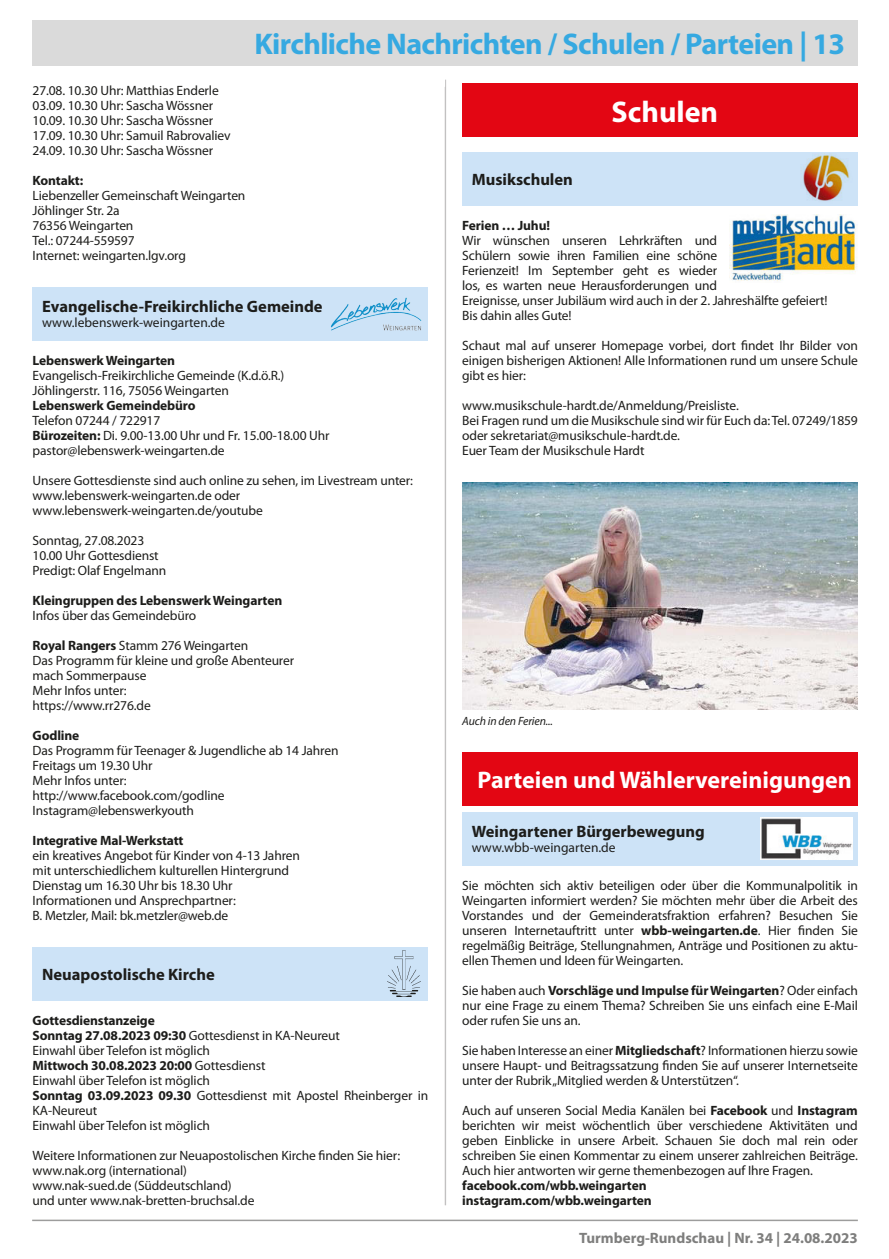
<style>
.page{position:relative;width:889px;height:1259px;background:#fff}
.page>*{position:absolute;margin:0;border:0;box-sizing:border-box;transform-origin:0 0}
.t1{font:700 30px "Myriad Pro";letter-spacing:-.02em;color:#36a9e1}
.t2{font:700 30px "Myriad Pro";color:#fff}
.t3{font:700 24px "Myriad Pro";color:#fff}
.t4{font:700 16.5px "Myriad Pro";color:#1d1d1b}
.t5{font:700 15px "Myriad Pro";color:#7e7e7d}
.Text{font:13.5px/15px "Myriad Pro";letter-spacing:-.01em;color:#1d1d1b;text-align:justify}
.Text-2{font:700 13.5px "Myriad Pro";letter-spacing:-.01em;color:#1d1d1b}
.image_name{font:700 13.5px "Myriad Pro";letter-spacing:-.01em;color:#1d1d1b}
.image_caption{font:italic 12px "Myriad Pro";letter-spacing:-.01em;color:#1d1d1b}
.s1{font-weight:700}
.s2{font-weight:400}
</style>
<div class="page">
<hr style="left:32px;top:1219px;width:825px;height:2px;background:#9d9d9c">
<hr style="left:445px;top:80px;width:1px;height:1125px;background:#c1c0c0">
<div style="left:33px;top:20px;width:824px;height:45px;background:#dadada"></div>
<div style="left:33px;top:287px;width:395px;height:53px;background:#cde3f7"></div>
<img style="left:331px;top:297px;width:91px;height:34px">
<div style="left:33px;top:947px;width:395px;height:53px;background:#cde3f7"></div>
<img style="left:387px;top:951px;width:33px;height:45px">
<div style="left:462px;top:152px;width:395px;height:53px;background:#cde3f7"></div>
<img style="left:801px;top:153px;width:49px;height:48px">
<img style="left:462px;top:482px;width:395px;height:228px">
<div style="left:462px;top:752px;width:395px;height:53px;background:#e30613"></div>
<div style="left:462px;top:812px;width:395px;height:53px;background:#cde3f7"></div>
<img style="left:760px;top:817px;width:92px;height:42px">
<div style="left:462px;top:84px;width:395px;height:53px;background:#e30613"></div>
<img style="left:730px;top:215px;width:127px;height:66px">
<p class="t1" style="left:254px;top:24px;width:592px">Kirchliche Nachrichten / Schulen / Parteien | 13</p>
<p class="Text" style="left:33px;top:82px;width:188px">27.08. 10.30 Uhr: Matthias Enderle</p>
<p class="Text" style="left:33px;top:97px;width:182px">03.09. 10.30 Uhr: Sascha Wössner</p>
<p class="Text" style="left:33px;top:112px;width:182px">10.09. 10.30 Uhr: Sascha Wössner</p>
<p class="Text" style="left:33px;top:127px;width:200px">17.09. 10.30 Uhr: Samuil Rabrovaliev</p>
<p class="Text" style="left:33px;top:142px;width:182px">24.09. 10.30 Uhr: Sascha Wössner</p>
<p class="Text-2" style="left:33px;top:171px;width:52px">Kontakt:</p>
<p class="Text" style="left:33px;top:187px;width:214px">Liebenzeller Gemeinschaft Weingarten</p>
<p class="Text" style="left:33px;top:202px;width:89px">Jöhlinger Str. 2a</p>
<p class="Text" style="left:33px;top:217px;width:102px">76356 Weingarten</p>
<p class="Text" style="left:33px;top:232px;width:104px">Tel.: 07244-559597</p>
<p class="Text" style="left:33px;top:247px;width:155px">Internet: weingarten.lgv.org</p>
<p class="t4" style="left:42px;top:296px;width:282px">Evangelische-Freikirchliche Gemeinde</p>
<p class="Text" style="left:42px;top:315px;width:184px">www.lebenswerk-weingarten.de</p>
<p class="Text-2" style="left:33px;top:351px;width:144px">Lebenswerk Weingarten</p>
<p class="Text" style="left:33px;top:367px;width:253px">Evangelisch-Freikirchliche Gemeinde (K.d.ö.R.)</p>
<p class="Text" style="left:33px;top:382px;width:198px">Jöhlingerstr. 116, 75056 Weingarten</p>
<p class="Text-2" style="left:33px;top:396px;width:164px">Lebenswerk Gemeindebüro</p>
<p class="Text" style="left:33px;top:412px;width:129px">Telefon 07244 / 722917</p>
<p class="Text" style="left:33px;top:427px;width:298px"><span class="s1">Bürozeiten:</span> Di. 9.00-13.00 Uhr und Fr. 15.00-18.00 Uhr</p>
<p class="Text" style="left:33px;top:442px;width:194px">pastor@lebenswerk-weingarten.de</p>
<p class="Text" style="left:33px;top:472px;width:382px">Unsere Gottesdienste sind auch online zu sehen, im Livestream unter:</p>
<p class="Text" style="left:33px;top:487px;width:209px">www.lebenswerk-weingarten.de oder</p>
<p class="Text" style="left:33px;top:502px;width:232px">www.lebenswerk-weingarten.de/youtube</p>
<p class="Text" style="left:33px;top:532px;width:113px">Sonntag, 27.08.2023</p>
<p class="Text" style="left:33px;top:547px;width:128px">10.00 Uhr Gottesdienst</p>
<p class="Text" style="left:33px;top:562px;width:135px">Predigt: Olaf Engelmann</p>
<p class="Text-2" style="left:33px;top:591px;width:251px">Kleingruppen des Lebenswerk Weingarten</p>
<p class="Text" style="left:33px;top:607px;width:165px">Infos über das Gemeindebüro</p>
<p class="Text" style="left:33px;top:637px;width:217px"><span class="s1">Royal Rangers</span> Stamm 276 Weingarten</p>
<p class="Text" style="left:33px;top:652px;width:263px">Das Programm für kleine und große Abenteurer</p>
<p class="Text" style="left:33px;top:667px;width:115px">mach Sommerpause</p>
<p class="Text" style="left:33px;top:682px;width:95px">Mehr Infos unter:</p>
<p class="Text" style="left:33px;top:697px;width:120px">https://www.rr276.de</p>
<p class="Text-2" style="left:33px;top:726px;width:48px">Godline</p>
<p class="Text" style="left:33px;top:742px;width:307px">Das Programm für Teenager &amp; Jugendliche ab 14 Jahren</p>
<p class="Text" style="left:33px;top:757px;width:122px">Freitags um 19.30 Uhr</p>
<p class="Text" style="left:33px;top:772px;width:95px">Mehr Infos unter:</p>
<p class="Text" style="left:33px;top:787px;width:193px">http://www.facebook.com/godline</p>
<p class="Text" style="left:33px;top:802px;width:163px">Instagram@lebenswerkyouth</p>
<p class="Text-2" style="left:33px;top:831px;width:152px">Integrative Mal-Werkstatt</p>
<p class="Text" style="left:33px;top:847px;width:269px">ein kreatives Angebot für Kinder von 4-13 Jahren</p>
<p class="Text" style="left:33px;top:862px;width:258px">mit unterschiedlichem kulturellen Hintergrund</p>
<p class="Text" style="left:33px;top:877px;width:202px">Dienstag um 16.30 Uhr bis 18.30 Uhr</p>
<p class="Text" style="left:33px;top:892px;width:205px">Informationen und Ansprechpartner:</p>
<p class="Text" style="left:33px;top:907px;width:197px">B. Metzler, Mail: bk.metzler@web.de</p>
<p class="t4" style="left:42px;top:963px;width:174px">Neuapostolische Kirche</p>
<p class="Text-2" style="left:33px;top:1011px;width:124px">Gottesdienstanzeige</p>
<p class="Text" style="left:33px;top:1027px;width:309px"><span class="s1">Sonntag 27.08.2023 09:30</span> Gottesdienst in KA-Neureut</p>
<p class="Text" style="left:33px;top:1042px;width:179px">Einwahl über Telefon ist möglich</p>
<p class="Text-2" style="left:33px;top:1056px;width:234px">Mittwoch 30.08.2023 20:00 <span class="s2">Gottesdienst</span></p>
<p class="Text" style="left:33px;top:1072px;width:179px">Einwahl über Telefon ist möglich</p>
<p class="Text" style="left:33px;top:1087px;width:397px"><span class="s1">Sonntag 03.09.2023 09.30</span> Gottesdienst mit Apostel Rheinberger in<br>KA-Neureut</p>
<p class="Text" style="left:33px;top:1117px;width:179px">Einwahl über Telefon ist möglich</p>
<p class="Text" style="left:33px;top:1147px;width:369px">Weitere Informationen zur Neuapostolischen Kirche finden Sie hier:</p>
<p class="Text" style="left:33px;top:1162px;width:156px">www.nak.org (international)</p>
<p class="Text" style="left:33px;top:1177px;width:200px">www.nak-sued.de (Süddeutschland)</p>
<p class="Text" style="left:33px;top:1192px;width:223px">und unter www.nak-bretten-bruchsal.de</p>
<p class="t2" style="left:611px;top:92px;width:108px">Schulen</p>
<p class="t4" style="left:472px;top:168px;width:103px">Musikschulen</p>
<p class="image_name" style="left:462px;top:216px;width:89px">Ferien … Juhu!</p>
<p class="Text" style="left:462px;top:232px;width:367px;text-align:left">Wir wünschen unseren Lehrkräften und<br>Schülern sowie ihren Familien eine schöne<br>Ferienzeit! Im September geht es wieder<br>los, es warten neue Herausforderungen und<br>Ereignisse, unser Jubiläum wird auch in der 2. Jahreshälfte gefeiert!</p>
<p class="Text" style="left:462px;top:307px;width:111px">Bis dahin alles Gute!</p>
<p class="Text" style="left:462px;top:337px;width:397px">Schaut mal auf unserer Homepage vorbei, dort findet Ihr Bilder von einigen bisherigen Aktionen! Alle Informationen rund um unsere Schule gibt es hier:</p>
<p class="Text" style="left:462px;top:397px;width:278px">www.musikschule-hardt.de/Anmeldung/Preisliste.</p>
<p class="Text" style="left:462px;top:412px;width:397px">Bei Fragen rund um die Musikschule sind wir für Euch da: Tel. 07249/1859 oder sekretariat@musikschule-hardt.de.</p>
<p class="Text" style="left:462px;top:442px;width:184px">Euer Team der Musikschule Hardt</p>
<p class="image_caption" style="left:462px;top:713px;width:92px">Auch in den Ferien...</p>
<p class="t3" style="left:477px;top:764px;width:376px">Parteien und Wählervereinigungen</p>
<p class="t4" style="left:472px;top:821px;width:234px">Weingartener Bürgerbewegung</p>
<p class="Text" style="left:472px;top:840px;width:145px">www.wbb-weingarten.de</p>
<p class="Text" style="left:462px;top:877px;width:397px">Sie möchten sich aktiv beteiligen oder über die Kommunalpolitik in Weingarten informiert werden? Sie möchten mehr über die Arbeit des Vorstandes und der Gemeinderatsfraktion erfahren? Besuchen Sie unseren Internetauftritt unter <span class="s1">wbb-weingarten.de</span>. Hier finden Sie regelmäßig Beiträge, Stellungnahmen, Anträge und Positionen zu aktu&shy;ellen Themen und Ideen für Weingarten.</p>
<p class="Text" style="left:462px;top:982px;width:397px">Sie haben auch <span class="s1">Vorschläge und Impulse für Weingarten</span>? Oder einfach nur eine Frage zu einem Thema? Schreiben Sie uns einfach eine E-Mail oder rufen Sie uns an.</p>
<p class="Text" style="left:462px;top:1042px;width:397px">Sie haben Interesse an einer <span class="s1">Mitgliedschaft</span>? Informationen hierzu sowie unsere Haupt- und Beitragssatzung finden Sie auf unserer Internetseite unter der Rubrik „Mitglied werden &amp; Unterstützen“.</p>
<p class="Text" style="left:462px;top:1102px;width:397px">Auch auf unseren Social Media Kanälen bei <span class="s1">Facebook</span> und <span class="s1">Instagram </span>berichten wir meist wöchentlich über verschiedene Aktivitäten und geben Einblicke in unsere Arbeit. Schauen Sie doch mal rein oder schreiben Sie einen Kommentar zu einem unserer zahlreichen Beiträge.<br>Auch hier antworten wir gerne themenbezogen auf Ihre Fragen.</p>
<p class="Text-2" style="left:462px;top:1176px;width:186px">facebook.com/wbb.weingarten</p>
<p class="Text-2" style="left:462px;top:1191px;width:191px">instagram.com/wbb.weingarten</p>
<p class="t5" style="left:579px;top:1228px;width:280px">Turmberg-Rundschau | Nr. 34 | 24.08.2023</p>
</div>
